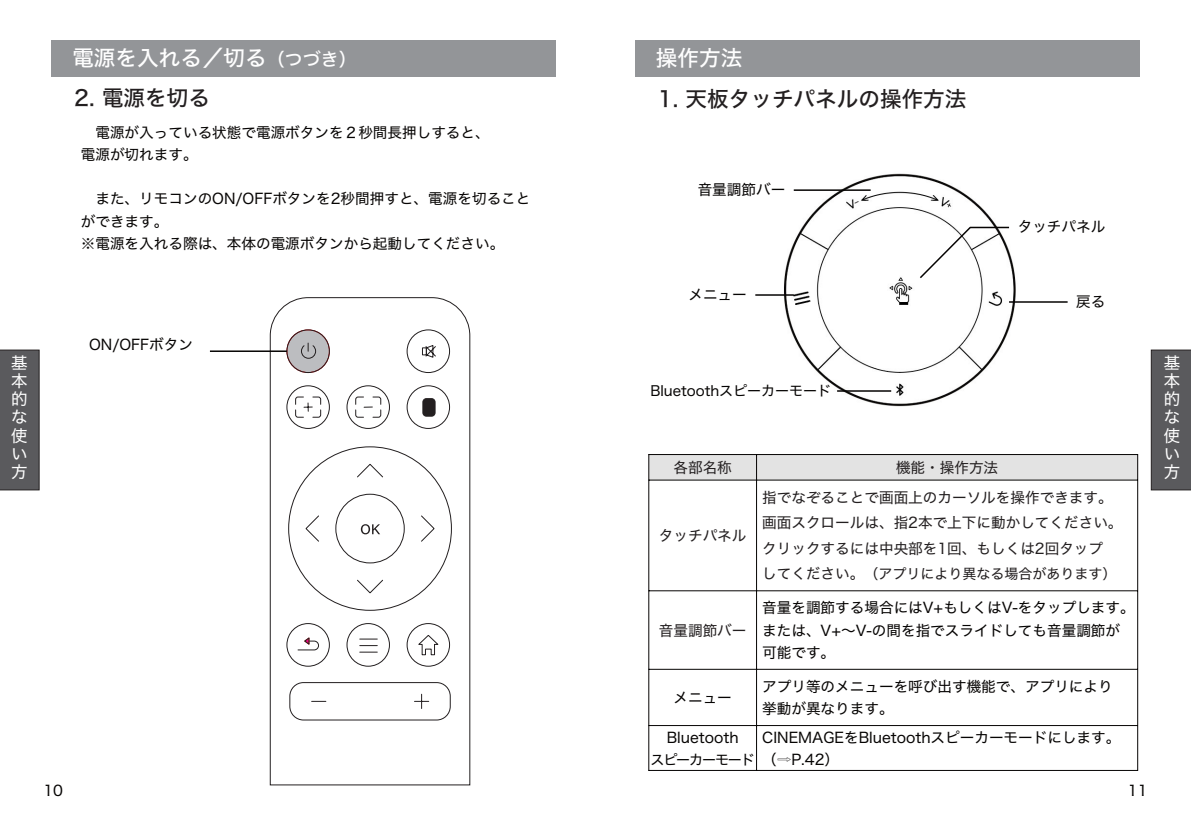
<style>
.page{position:relative;width:1191px;height:840px;background:#fff}
.page>*{position:absolute;margin:0;border:0;box-sizing:border-box;transform-origin:0 0}
.t1{font:21.6px "Hiragino Sans W5";color:#231f20}
.t2{font:21.6px "Hiragino Sans W5";color:#fefefe}
.t3{font:16.4px/18px "Hiragino Sans W4";color:#fefefe;text-align:justify}
.t4{font:14.6px/22.2px "Hiragino Sans W4";color:#060403}
.t5{font:14.6px/25.6px "Hiragino Sans W4";color:#231f20}
.t6{font:14px "Hiragino Sans W4";color:#231f20}
.t7{font:14px "Hiragino Sans W4";color:#060403}
.t8{font:14px "Hiragino Sans W4";letter-spacing:-.08em;color:#060403}
.s1{font-size:18px}
.s2{font-size:14.6px}
</style>
<div class="page">
<div style="left:52px;top:40px;width:504px;height:37px;background:#939598"></div>
<div style="left:0;top:349px;width:39px;height:141px;background:#5a5a5d"></div>
<div style="left:1151px;top:349px;width:40px;height:141px;background:#5a5a5d"></div>
<div style="left:635px;top:40px;width:504px;height:37px;background:#939598"></div>
<div style="left:649px;top:454px;width:488px;height:26px;background:#e3e3e3"></div>
<hr style="left:648px;top:454px;width:1px;height:316px;background:#060403">
<hr style="left:1137px;top:454px;width:1px;height:316px;background:#060403">
<hr style="left:756px;top:454px;width:1px;height:316px;background:#060403">
<hr style="left:649px;top:454px;width:488px;height:1px;background:#060403">
<hr style="left:649px;top:479px;width:488px;height:1px;background:#060403">
<hr style="left:649px;top:590px;width:488px;height:1px;background:#060403">
<hr style="left:649px;top:668px;width:488px;height:1px;background:#060403">
<hr style="left:649px;top:724px;width:488px;height:1px;background:#060403">
<hr style="left:649px;top:769px;width:488px;height:1px;background:#060403">
<img style="left:755px;top:173px;width:298px;height:234px">
<svg style="left:918px;top:226px;width:92px;height:54px"></svg>
<hr style="left:793px;top:189px;width:77px;height:2px;background:#060403">
<hr style="left:755px;top:294px;width:38px;height:1px;background:#060403">
<hr style="left:837px;top:390px;width:54px;height:1px;background:#060403">
<hr style="left:1009px;top:301px;width:58px;height:1px;background:#060403">
<svg style="left:269px;top:297px;width:201px;height:488px"></svg>
<svg style="left:286px;top:329px;width:164px;height:100px"></svg>
<hr style="left:210px;top:350px;width:77px;height:2px;background:#060403">
<div style="left:422px;top:398px;width:13px;height:18px;background:#231f20;border:1px solid #231f20;border-radius:3px"></div>
<svg style="left:286px;top:445px;width:166px;height:221px"></svg>
<svg style="left:289px;top:681px;width:162px;height:39px"></svg>
<h1 class="t2" style="left:72px;top:47px;width:286px">電源を入れる／切る<span class="s1">（つづき）</span></h1>
<h1 class="t1" style="left:74px;top:87px;width:137px">2. 電源を切る</h1>
<p class="t4" style="left:81px;top:121px;width:410px;text-indent:15px">電源が入っている状態で電源ボタンを２秒間長押しすると、電源が切れます。</p>
<p class="t4" style="left:81px;top:188px;width:451px;text-indent:15px">また、リモコンのON/OFFボタンを2秒間押すと、電源を切ることができます。<br>※電源を入れる際は、本体の電源ボタンから起動してください。</p>
<p class="t4" style="left:89px;top:333px;width:105px">ON/OFFボタン</p>
<h1 class="t2" style="left:656px;top:47px;width:88px">操作方法</h1>
<h1 class="t1" style="left:658px;top:88px;width:310px">1. 天板タッチパネルの操作方法</h1>
<p class="t4" style="left:697px;top:178px;width:89px">音量調節バー</p>
<p class="t4" style="left:688px;top:283px;width:60px">メニュー</p>
<p class="t4" style="left:1017px;top:215px;width:89px">タッチパネル</p>
<p class="t4" style="left:1076px;top:290px;width:31px">戻る</p>
<p class="t3" style="left:11px;top:353px;width:18px">基本的な使い方</p>
<p class="t3" style="left:1163px;top:353px;width:18px">基本的な使い方</p>
<p class="t7" style="left:650px;top:383px;width:182px">Bluetoothスピーカーモード</p>
<p class="t5" style="left:673px;top:454px;width:60px">各部名称</p>
<p class="t5" style="left:896px;top:454px;width:104px">機能・操作方法</p>
<p class="t4" style="left:43px;top:779px;width:21px">10</p>
<p class="t5" style="left:659px;top:522px;width:89px">タッチパネル</p>
<p class="t5" style="left:659px;top:617px;width:89px">音量調節バー</p>
<p class="t4" style="left:673px;top:686px;width:60px">メニュー</p>
<p class="t4" style="left:667px;top:725px;width:73px">Bluetooth</p>
<p class="t8" style="left:650px;top:752px;width:106px">スピーカーモード</p>
<p class="t5" style="left:762px;top:484px;width:362px">指でなぞることで画面上のカーソルを操作できます。画面スクロールは、指2本で上下に動かしてください。クリックするには中央部を1回、もしくは2回タップ</p>
<p class="t6" style="left:762px;top:566px;width:356px"><span class="s2">してください。</span>（アプリにより異なる場合があります）</p>
<p class="t4" style="left:762px;top:596px;width:374px">音量を調節する場合にはV+もしくはV-をタップします。または、V+〜V-の間を指でスライドしても音量調節が可能です。</p>
<p class="t4" style="left:762px;top:675px;width:352px">アプリ等のメニューを呼び出す機能で、アプリにより挙動が異なります。</p>
<p class="t4" style="left:762px;top:725px;width:360px">CINEMAGEをBluetoothスピーカーモードにします。（⇨P.42）</p>
<p class="t4" style="left:1127px;top:779px;width:21px">11</p>
</div>
